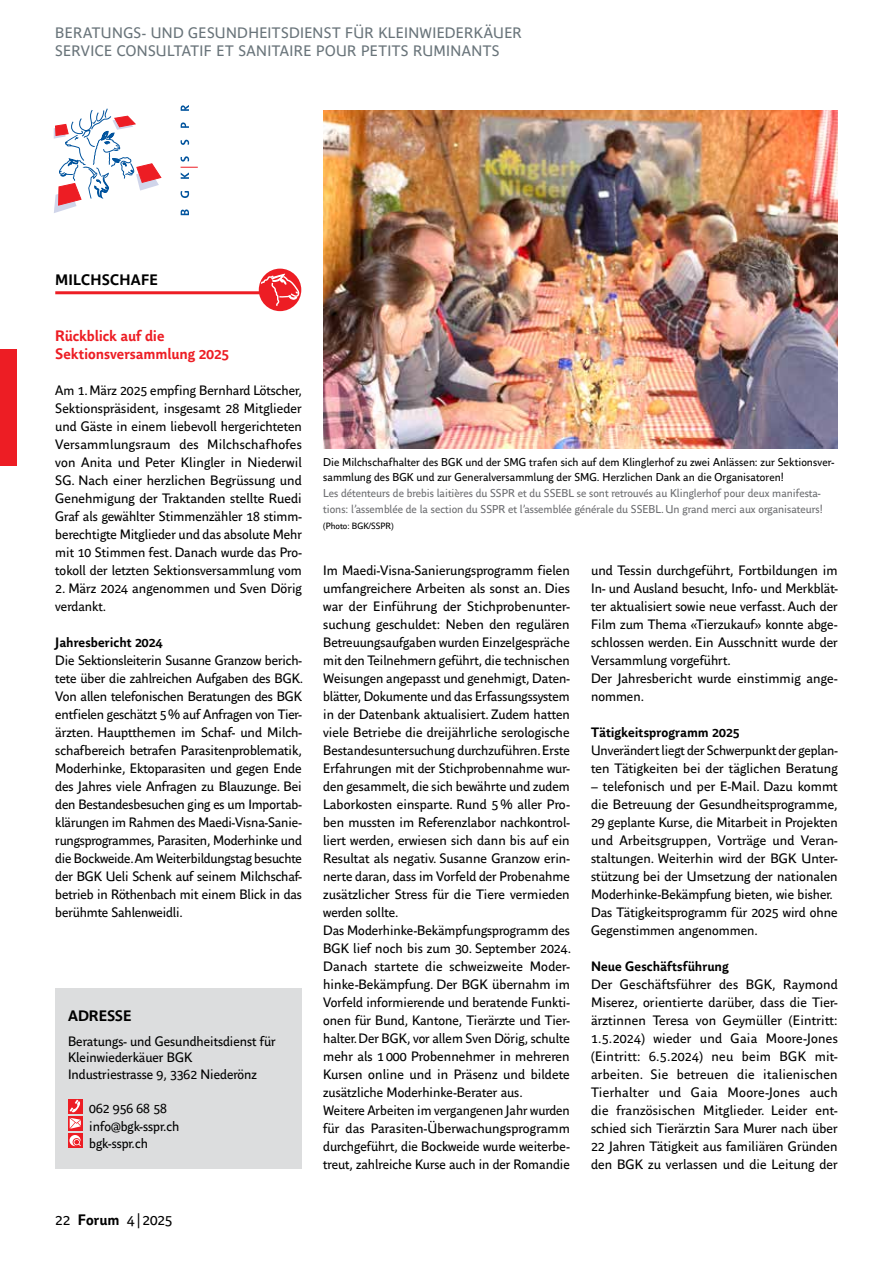
<style>
.page{position:relative;width:893px;height:1263px;background:#fff}
.page>*{position:absolute;margin:0;border:0;box-sizing:border-box;transform-origin:0 0}
.t1{font:15px/18px "Parisine Office Std";letter-spacing:.025em;color:#69747a}
.t2{font:700 15px/18px "Parisine Office Std";letter-spacing:-.005em;color:#ed1d24}
.t3{font:700 15px "Parisine Office Std";letter-spacing:.01em;color:#000}
.t4{font:15px "Parisine Office Std";letter-spacing:-.005em;color:#000}
.t5{font:13.5px/18px "Parisine Office Std";color:#000}
.t6{font:700 13.5px "Parisine Office Std";letter-spacing:.005em;color:#000}
.t7{font:11.25px/15.8px "Parisine Office Std";color:#6d6e71}
.t8{font:11.25px/15.8px "Parisine Office Std";letter-spacing:.005em;color:#000}
.t9{font:9px "Parisine Office Std";color:#000}
.s1{font-weight:700}
</style>
<div class="page">
<div style="left:0;top:349px;width:17px;height:117px;background:#ed1d24"></div>
<svg style="left:54px;top:108px;width:107px;height:105px"></svg>
<svg style="left:181px;top:209px;width:8px;height:6px"></svg>
<svg style="left:181px;top:191px;width:8px;height:7px"></svg>
<svg style="left:181px;top:140px;width:8px;height:5px"></svg>
<svg style="left:181px;top:122px;width:8px;height:6px"></svg>
<svg style="left:181px;top:105px;width:8px;height:6px"></svg>
<svg style="left:181px;top:156px;width:17px;height:23px"></svg>
<div style="left:55px;top:989px;width:247px;height:180px;background:#dcddde"></div>
<div style="left:68px;top:1099px;width:14px;height:14px;background:#ed1d24"></div>
<svg style="left:70px;top:1100px;width:10px;height:12px"></svg>
<svg style="left:68px;top:1116px;width:14px;height:14px"></svg>
<svg style="left:70px;top:1118px;width:11px;height:11px"></svg>
<div style="left:68px;top:1133px;width:14px;height:15px;background:#ed1d24"></div>
<svg style="left:69px;top:1135px;width:12px;height:11px"></svg>
<hr style="left:55px;top:291px;width:245px;height:3px;background:#ed1d24">
<div style="left:259px;top:269px;width:42px;height:42px;background:#ed1d24;border-radius:50%"></div>
<svg style="left:259px;top:274px;width:41px;height:33px"></svg>
<img style="left:323px;top:111px;width:515px;height:338px">
<p class="t1" style="left:55px;top:25px;width:468px">BERATUNGS- UND GESUNDHEITSDIENST FÜR KLEINWIEDERKÄUER<br>SERVICE CONSULTATIF ET SANITAIRE POUR PETITS RUMINANTS</p>
<p class="t3" style="left:55px;top:271px;width:104px">MILCHSCHAFE</p>
<p class="t2" style="left:55px;top:327px;width:175px">Rückblick auf die<br>Sektionsversammlung 2025</p>
<p class="t5" style="left:55px;top:381px;width:248px;text-align:justify">Am 1. März 2025 empfing Bernhard Lötscher, Sektionspräsident, insgesamt 28 Mitglieder und Gäste in einem liebevoll hergerichteten Versammlungsraum des Milchschafhofes von Anita und Peter Klingler in Niederwil SG. Nach einer herzlichen Begrüssung und Genehmigung der Traktanden stellte Ruedi Graf als gewählter Stimmenzähler 18 stimm&shy;berechtigte Mitglieder und das absolute Mehr mit 10 Stimmen fest. Danach wurde das Pro&shy;tokoll der letzten Sektionsversammlung vom</p>
<p class="t5" style="left:55px;top:579px;width:248px">2. März 2024 angenommen und Sven Dörig verdankt.</p>
<p class="t6" style="left:55px;top:634px;width:109px">Jahresbericht 2024</p>
<p class="t5" style="left:55px;top:651px;width:249px;text-align:justify">Die Sektionsleiterin Susanne Granzow berich&shy;tete über die zahlreichen Aufgaben des BGK.<br>Von allen telefonischen Beratungen des BGK entfielen geschätzt 5% auf Anfragen von Tier&shy;ärzten. Hauptthemen im Schaf- und Milch&shy;schafbereich betrafen Parasitenproblematik, Moderhinke, Ektoparasiten und gegen Ende des Jahres viele Anfragen zu Blauzunge. Bei den Bestandesbesuchen ging es um Importab&shy;klärungen im Rahmen des Maedi-Visna-Sanie&shy;rungsprogrammes, Parasiten, Moderhinke und die Bockweide. Am Weiterbildungstag besuchte der BGK Ueli Schenk auf seinem Milchschaf&shy;betrieb in Röthenbach mit einem Blick in das berühmte Sahlenweidli.</p>
<p class="t3" style="left:68px;top:1007px;width:65px">ADRESSE</p>
<p class="t5" style="left:68px;top:1033px;width:209px;line-height:16.5px">Beratungs- und Gesundheitsdienst für<br>Kleinwiederkäuer BGK<br>Industriestrasse 9, 3362 Niederönz</p>
<p class="t5" style="left:89px;top:1100px;width:92px;line-height:17.2px">062 956 68 58 info@bgk-sspr.ch bgk-sspr.ch</p>
<p class="t4" style="left:55px;top:1211px;width:119px">22 <span class="s1">Forum</span> 4 | 2025</p>
<p class="t8" style="left:323px;top:454px;width:513px">Die Milchschafhalter des BGK und der SMG trafen sich auf dem Klinglerhof zu zwei Anlässen: zur Sektionsver&shy;sammlung des BGK und zur Generalversammlung der SMG. Herzlichen Dank an die Organisatoren!</p>
<p class="t7" style="left:323px;top:485px;width:501px">Les détenteurs de brebis laitières du SSPR et du SSEBL se sont retrouvés au Klinglerhof pour deux manifesta&shy;tions: l’assemblée de la section du SSPR et l’assemblée générale du SSEBL. Un grand merci aux organisateurs!</p>
<p class="t9" style="left:323px;top:520px;width:72px">(Photo: BGK/SSPR)</p>
<p class="t5" style="left:323px;top:561px;width:249px">Im Maedi-Visna-Sanierungsprogramm fielen umfangreichere Arbeiten als sonst an. Dies war der Einführung der Stichprobenunter&shy;suchung geschuldet: Neben den regulären Betreuungsaufgaben wurden Einzelgespräche mit den Teilnehmern geführt, die technischen Weisungen angepasst und genehmigt, Daten&shy;blätter, Dokumente und das Erfassungssystem in der Datenbank aktualisiert. Zudem hatten viele Betriebe die dreijährliche serologische Bestandesuntersuchung durchzuführen. Erste Erfahrungen mit der Stichprobennahme wur&shy;den gesammelt, die sich bewährte und zudem Laborkosten einsparte. Rund 5% aller Pro&shy;ben mussten im Referenzlabor nachkontrol&shy;liert werden, erwiesen sich dann bis auf ein Resultat als negativ. Susanne Granzow erin&shy;nerte daran, dass im Vorfeld der Probenahme zusätzlicher Stress für die Tiere vermieden werden sollte.<br>Das Moderhinke-Bekämpfungsprogramm des BGK lief noch bis zum 30. September 2024.<br>Danach startete die schweizweite Moder&shy;hinke-Bekämpfung. Der BGK übernahm im Vorfeld informierende und beratende Funkti&shy;onen für Bund, Kantone, Tierärzte und Tier&shy;halter. Der BGK, vor allem Sven Dörig, schulte mehr als 1 000 Probennehmer in mehreren Kursen online und in Präsenz und bildete zusätzliche Moderhinke-Berater aus.<br>Weitere Arbeiten im vergangenen Jahr wurden für das Parasiten-Überwachungsprogramm durchgeführt, die Bockweide wurde weiterbe&shy;treut, zahlreiche Kurse auch in der Romandie</p>
<p class="t5" style="left:591px;top:561px;width:248px">und Tessin durchgeführt, Fortbildungen im In- und Ausland besucht, Info- und Merkblät&shy;ter aktualisiert sowie neue verfasst. Auch der Film zum Thema «Tierzukauf» konnte abge&shy;schlossen werden. Ein Ausschnitt wurde der Versammlung vorgeführt.<br>Der Jahresbericht wurde einstimmig ange&shy;nommen.</p>
<p class="t6" style="left:591px;top:724px;width:150px">Tätigkeitsprogramm 2025</p>
<p class="t5" style="left:591px;top:741px;width:248px">Unverändert liegt der Schwerpunkt der geplan&shy;ten Tätigkeiten bei der täglichen Beratung</p>
<p class="t5" style="left:591px;top:777px;width:248px">– telefonisch und per E-Mail. Dazu kommt die Betreuung der Gesundheitsprogramme, 29 geplante Kurse, die Mitarbeit in Projekten und Arbeitsgruppen, Vorträge und Veran&shy;staltungen. Weiterhin wird der BGK Unter&shy;stützung bei der Umsetzung der nationalen Moderhinke-Bekämpfung bieten, wie bisher.<br>Das Tätigkeitsprogramm für 2025 wird ohne Gegenstimmen angenommen.</p>
<p class="t6" style="left:591px;top:958px;width:139px">Neue Geschäftsführung</p>
<p class="t5" style="left:591px;top:975px;width:248px;text-align:justify">Der Geschäftsführer des BGK, Raymond Miserez, orientierte darüber, dass die Tier&shy;ärztinnen Teresa von Geymüller (Eintritt:<br>1.5.2024) wieder und Gaia Moore-Jones (Eintritt: 6.5.2024) neu beim BGK mit&shy;arbeiten. Sie betreuen die italienischen Tierhalter und Gaia Moore-Jones auch die französischen Mitglieder. Leider ent&shy;schied sich Tierärztin Sara Murer nach über 22 Jahren Tätigkeit aus familiären Gründen den BGK zu verlassen und die Leitung der</p>
</div>
